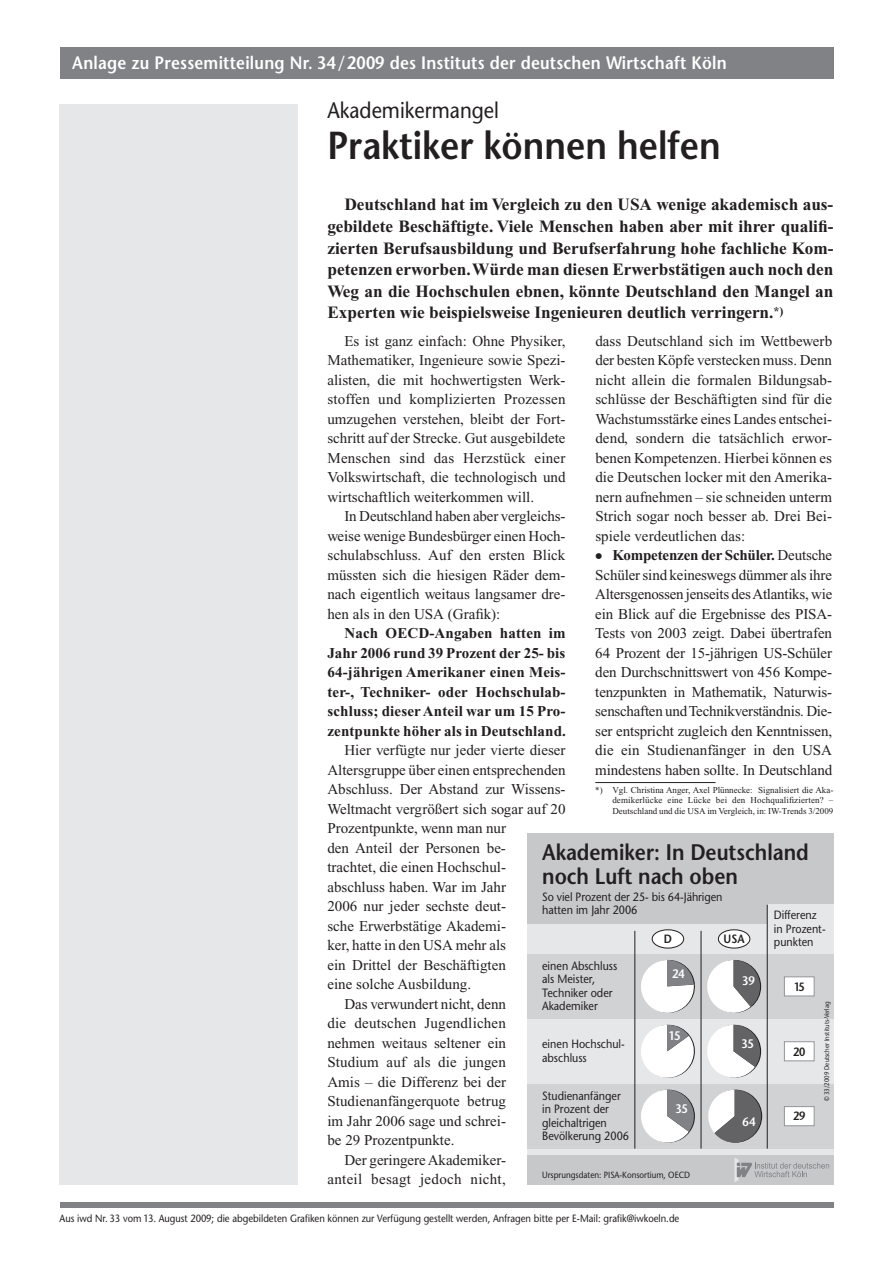
<style>
.page{position:relative;width:893px;height:1263px;background:#fff}
.page>*{position:absolute;margin:0;border:0;box-sizing:border-box;transform-origin:0 0}
.t1{font:600 39px "Stone Sans";color:#231f20;scale:.9 1}
.t2{font:600 22.5px/24px "Stone Sans";color:#231f20;scale:.9 1}
.t3{font:22.5px "Stone Sans";color:#231f20;scale:.9 1}
.t4{font:600 18px "Stone Sans";letter-spacing:.015em;color:#fff;scale:.9 1}
.t5{font:700 17.25px/21.6px "Times New Roman";color:#231f20;text-align:justify}
.t6{font:15px/19.5px "Times New Roman";color:#231f20;text-align:justify}
.t7{font:700 15px/19.5px "Times New Roman";letter-spacing:.01em;color:#231f20;text-align:justify}
.t8{font:15px "Times New Roman";letter-spacing:.02em;color:#231f20}
.t9{font:600 12.3px "Stone Sans";letter-spacing:-.03em;color:#fff;scale:.9 1}
.t10{font:12px/13.5px "Stone Sans";color:#231f20;scale:.9 1}
.t11{font:600 12px "Stone Sans";color:#231f20;scale:.9 1}
.t12{font:10.5px "Stone Sans";color:#231f20;scale:.9 1}
.t13{font:9px/10.5px "Times New Roman";color:#231f20;text-align:justify}
.t14{font:9px "Stone Sans";color:#231f20;scale:.9 1}
.t15{font:6.75px "Stone Sans";color:#231f20;scale:.9 1}
.s1{font-weight:700;font-size:21px}
.s2{font-weight:700}
</style>
<div class="page">
<div style="left:60px;top:48px;width:773px;height:31px;background:#808285"></div>
<div style="left:60px;top:1202px;width:773px;height:6px;background:#808285"></div>
<div style="left:60px;top:104px;width:238px;height:1081px;background:#e6e7e9"></div>
<div style="left:527px;top:833px;width:306px;height:352px;background:#e6e7e9"></div>
<div style="left:527px;top:1155px;width:306px;height:30px;background:#c7c8ca"></div>
<div style="left:527px;top:833px;width:306px;height:91px;background:#c7c8ca"></div>
<svg style="left:734px;top:1158px;width:95px;height:24px"></svg>
<div style="left:527px;top:954px;width:306px;height:65px;background:#d1d2d4"></div>
<div style="left:527px;top:1084px;width:306px;height:64px;background:#d1d2d4"></div>
<div style="left:767px;top:905px;width:66px;height:49px;background:#e6e7e9"></div>
<hr style="left:767px;top:905px;width:1px;height:243px;background:#231f20">
<hr style="left:701px;top:931px;width:1px;height:217px;background:#231f20">
<hr style="left:634px;top:931px;width:1px;height:217px;background:#231f20">
<svg style="left:707px;top:960px;width:54px;height:53px"></svg>
<svg style="left:641px;top:960px;width:54px;height:53px"></svg>
<svg style="left:707px;top:1025px;width:54px;height:53px"></svg>
<svg style="left:641px;top:1025px;width:54px;height:53px"></svg>
<svg style="left:708px;top:1090px;width:54px;height:52px"></svg>
<svg style="left:641px;top:1090px;width:54px;height:53px"></svg>
<div style="left:718px;top:930px;width:32px;height:18px;background:#fff;border-radius:50%"></div>
<div style="left:718px;top:929px;width:32px;height:19px;border:1px solid #231f20;border-radius:50%"></div>
<div style="left:652px;top:930px;width:32px;height:18px;background:#fff;border-radius:50%"></div>
<div style="left:652px;top:929px;width:32px;height:19px;border:1px solid #231f20;border-radius:50%"></div>
<div style="left:784px;top:976px;width:31px;height:20px;background:#fff;border:1px solid #939598"></div>
<div style="left:784px;top:1041px;width:31px;height:20px;background:#fff;border:1px solid #939598"></div>
<div style="left:784px;top:1106px;width:31px;height:20px;background:#fff;border:1px solid #939598"></div>
<hr style="left:595px;top:782px;width:121px;height:1px;background:#231f20">
<p class="t4" style="left:72px;top:52px;width:729px">Anlage zu Pressemitteilung Nr. 34/2009 des Instituts der deutschen Wirtschaft Köln</p>
<h2 class="t3" style="left:327px;top:96px;width:192px">Akademikermangel</h2>
<h1 class="t1" style="left:327px;top:121px;width:438px">Praktiker können helfen</h1>
<p class="t5" style="left:327px;top:194px;width:507px;text-indent:17px">Deutschland hat im Vergleich zu den USA wenige akademisch aus&shy;gebildete Beschäftigte. Viele Menschen haben aber mit ihrer qualifi&shy;zierten Berufsausbildung und Berufserfahrung hohe fachliche Kom&shy;petenzen erworben. Würde man diesen Erwerbstätigen auch noch den Weg an die Hochschulen ebnen, könnte Deutschland den Mangel an Experten wie beispielsweise Ingenieuren deutlich verringern.<sup>*)</sup></p>
<p class="t6" style="left:595px;top:331px;width:238px">dass Deutschland sich im Wettbewerb der besten Köpfe verstecken muss. Denn nicht allein die formalen Bildungsab&shy;schlüsse der Beschäftigten sind für die Wachstumsstärke eines Landes entschei&shy;dend, sondern die tatsächlich erwor&shy;benen Kompetenzen. Hierbei können es die Deutschen locker mit den Amerika&shy;nern aufnehmen – sie schneiden unterm Strich sogar noch besser ab. Drei Bei&shy;spiele verdeutlichen das:</p>
<p class="t6" style="left:595px;top:545px;width:238px"><span class="s1">•</span> <span class="s2">Kompetenzen der Schüler.</span> Deutsche Schüler sind keineswegs dümmer als ihre Altersgenossen jenseits des Atlantiks, wie ein Blick auf die Ergebnisse des PISA-Tests von 2003 zeigt. Dabei übertrafen 64 Prozent der 15-jährigen US-Schüler den Durchschnittswert von 456 Kompe&shy;tenzpunkten in Mathematik, Naturwis&shy;senschaften und Technikverständnis. Die&shy;ser entspricht zugleich den Kenntnissen, die ein Studienanfänger in den USA mindestens haben sollte. In Deutschland</p>
<p class="t13" style="left:612px;top:784px;width:223px">Vgl. Christina Anger, Axel Plünnecke: Signalisiert die Aka&shy;demikerlücke eine Lücke bei den Hochqualifizierten? – Deutschland und die USA im Vergleich, in: IW-Trends 3/2009</p>
<p class="t6" style="left:327px;top:331px;width:240px;text-indent:17px">Es ist ganz einfach: Ohne Physiker, Mathematiker, Ingenieure sowie Spezi&shy;alisten, die mit hochwertigsten Werk&shy;stoffen und komplizierten Prozessen umzugehen verstehen, bleibt der Fort&shy;schritt auf der Strecke. Gut ausgebildete Menschen sind das Herzstück einer Volkswirtschaft, die technologisch und wirtschaftlich weiterkommen will.</p>
<p class="t6" style="left:327px;top:506px;width:240px;text-indent:17px">In Deutschland haben aber vergleichs&shy;weise wenige Bundesbürger einen Hoch&shy;schulabschluss. Auf den ersten Blick müssten sich die hiesigen Räder dem&shy;nach eigentlich weitaus langsamer dre&shy;hen als in den USA (Grafik):</p>
<p class="t7" style="left:327px;top:623px;width:240px;text-indent:17px">Nach OECD-Angaben hatten im Jahr 2006 rund 39 Prozent der 25- bis 64-jährigen Amerikaner einen Meis&shy;ter-, Techniker- oder Hochschulab&shy;schluss; dieser Anteil war um 15 Pro&shy;zentpunkte höher als in Deutschland.</p>
<p class="t6" style="left:344px;top:740px;width:223px">Hier verfügte nur jeder vierte dieser</p>
<p class="t6" style="left:327px;top:760px;width:240px">Altersgruppe über einen entsprechenden</p>
<p class="t6" style="left:327px;top:779px;width:240px">Abschluss. Der Abstand zur Wissens-</p>
<p class="t6" style="left:327px;top:799px;width:240px">Weltmacht vergrößert sich sogar auf 20</p>
<p class="t6" style="left:327px;top:818px;width:180px">Prozentpunkte, wenn man nur</p>
<p class="t6" style="left:327px;top:838px;width:180px">den Anteil der Personen be-</p>
<p class="t6" style="left:327px;top:857px;width:180px">trachtet, die einen Hochschul-</p>
<p class="t6" style="left:327px;top:877px;width:180px">abschluss haben. War im Jahr</p>
<p class="t6" style="left:327px;top:896px;width:180px">2006 nur jeder sechste deut-</p>
<p class="t6" style="left:327px;top:916px;width:180px">sche Erwerbstätige Akademi-</p>
<p class="t6" style="left:327px;top:935px;width:180px">ker, hatte in den USA mehr als</p>
<p class="t6" style="left:327px;top:955px;width:180px">ein Drittel der Beschäftigten</p>
<p class="t6" style="left:327px;top:974px;width:145px">eine solche Ausbildung.</p>
<p class="t6" style="left:344px;top:994px;width:163px">Das verwundert nicht, denn</p>
<p class="t6" style="left:327px;top:1013px;width:180px">die deutschen Jugendlichen</p>
<p class="t6" style="left:327px;top:1033px;width:180px">nehmen weitaus seltener ein</p>
<p class="t6" style="left:327px;top:1052px;width:180px">Studium auf als die jungen</p>
<p class="t6" style="left:327px;top:1072px;width:180px">Amis – die Differenz bei der</p>
<p class="t6" style="left:327px;top:1091px;width:180px">Studienanfängerquote betrug</p>
<p class="t6" style="left:327px;top:1111px;width:180px">im Jahr 2006 sage und schrei-</p>
<p class="t6" style="left:327px;top:1130px;width:129px">be 29 Prozentpunkte.</p>
<p class="t6" style="left:344px;top:1150px;width:162px">Der geringere Akademiker-</p>
<p class="t8" style="left:327px;top:1171px;width:180px">anteil besagt jedoch nicht,</p>
<p class="t13" style="left:595px;top:784px;width:9px">*)</p>
<h2 class="t2" style="left:542px;top:840px;width:298px">Akademiker: In Deutschland noch Luft nach oben</h2>
<p class="t10" style="left:542px;top:890px;width:202px">So viel Prozent der 25- bis 64-Jährigen hatten im Jahr 2006</p>
<p class="t10" style="left:774px;top:908px;width:59px">Differenz in Prozent-</p>
<p class="t11" style="left:724px;top:932px;width:25px">USA</p>
<p class="t10" style="left:774px;top:935px;width:46px">punkten</p>
<p class="t9" style="left:742px;top:973px;width:15px">39</p>
<p class="t11" style="left:664px;top:932px;width:11px">D</p>
<p class="t10" style="left:542px;top:959px;width:85px">einen Abschluss als Meister,<br>Techniker oder<br>Akademiker</p>
<p class="t10" style="left:542px;top:1037px;width:93px">einen Hochschul&shy;abschluss</p>
<p class="t10" style="left:542px;top:1088px;width:98px">Studienanfänger in Prozent der gleichaltrigen<br>Bevölkerung 2006</p>
<p class="t9" style="left:672px;top:966px;width:15px">24</p>
<p class="t11" style="left:794px;top:979px;width:14px">15</p>
<p class="t15" style="left:823px;top:1101px;width:112px;rotate:-90deg">© 33/2009 Deutscher Instituts-Verlag</p>
<p class="t9" style="left:669px;top:1028px;width:15px">15</p>
<p class="t9" style="left:742px;top:1036px;width:15px">35</p>
<p class="t11" style="left:793px;top:1044px;width:15px">20</p>
<p class="t9" style="left:675px;top:1101px;width:15px">35</p>
<p class="t11" style="left:793px;top:1109px;width:15px">29</p>
<p class="t9" style="left:743px;top:1114px;width:16px">64</p>
<p class="t14" style="left:542px;top:1170px;width:166px">Ursprungsdaten: PISA-Konsortium, OECD</p>
<p class="t12" style="left:60px;top:1212px;width:690px">Aus iwd Nr. 33 vom 13. August 2009; die abgebildeten Grafiken können zur Verfügung gestellt werden, Anfragen bitte per E-Mail: grafik@iwkoeln.de</p>
</div>
